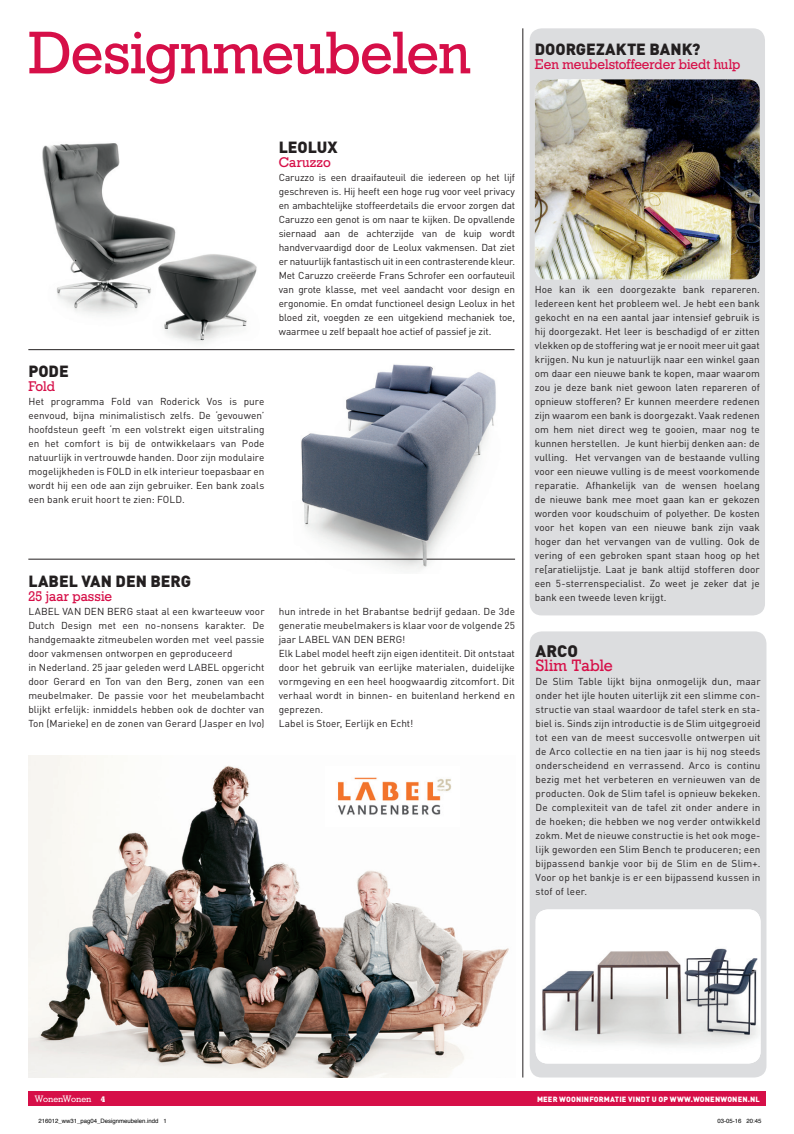
<style>
.page{position:relative;width:794px;height:1134px;background:#fff}
.page>*{position:absolute;margin:0;border:0;box-sizing:border-box;transform-origin:0 0}
.t1{font:60px "Geometric Slab 712 BT Medium A";letter-spacing:-.01em;color:#d60f48}
.t2{font:16.5px "Geometric Slab 712 BT Medium A";letter-spacing:-.01em;color:#d60f48}
.t3{font:900 16.5px "DIN";color:#231f20}
.t4{font:900 16px "DIN";color:#231f20}
.t5{font:14px "Geometric Slab 712 BT Medium A";color:#d60f48}
.t6{font:10px/14px "DIN";letter-spacing:.005em;color:#231f20;text-align:justify}
.t7{font:500 9px "Geometric Slab 703 BT";letter-spacing:-.005em;color:#fff}
.t8{font:900 7.5px "DIN";letter-spacing:.02em;color:#fff}
.t9{font:6px "Helvetica";color:#000}
.s1{font-family:"Geometric Slab 703 BT Xtra";font-weight:700;font-size:8px}
</style>
<div class="page">
<img style="left:42px;top:143px;width:215px;height:201px">
<hr style="left:28px;top:349px;width:486px;height:1px;background:#231f20">
<img style="left:279px;top:364px;width:236px;height:206px">
<div style="left:28px;top:1091px;width:737px;height:14px;background:#d60f48"></div>
<hr style="left:522px;top:28px;width:1px;height:1049px;background:#231f20">
<hr style="left:28px;top:559px;width:395px;height:1px;background:#231f20">
<div style="left:529px;top:28px;width:236px;height:587px;background:#dcdddf;border-radius:12px"></div>
<img style="left:535px;top:79px;width:225px;height:200px">
<div style="left:530px;top:631px;width:236px;height:446px;background:#dcdddf;border-radius:12px"></div>
<img style="left:535px;top:909px;width:225px;height:154px">
<img style="left:28px;top:755px;width:481px;height:322px">
<img style="left:325px;top:766px;width:134px;height:60px">
<hr style="left:426px;top:559px;width:89px;height:1px;background:#231f20">
<h1 class="t1" style="left:28px;top:16px;width:444px">Designmeubelen</h1>
<h3 class="t4" style="left:535px;top:39px;width:167px">DOORGEZAKTE BANK?</h3>
<h3 class="t5" style="left:535px;top:56px;width:207px">Een meubelstoffeerder biedt hulp</h3>
<h3 class="t4" style="left:28px;top:361px;width:42px">PODE</h3>
<h3 class="t5" style="left:28px;top:378px;width:28px">Fold</h3>
<p class="t6" style="left:28px;top:395px;width:238px">Het programma Fold van Roderick Vos is pure eenvoud, bijna minimalistisch zelfs. De ‘gevouwen’ hoofdsteun geeft ‘m een volstrekt eigen uitstraling en het comfort is bij de ontwikkelaars van Pode natuurlijk in vertrouwde handen. Door zijn modulaire mogelijkheden is FOLD in elk interieur toepasbaar en wordt hij een ode aan zijn gebruiker. Een bank zoals een bank eruit hoort te zien: FOLD.</p>
<h3 class="t4" style="left:279px;top:137px;width:60px">LEOLUX</h3>
<h3 class="t5" style="left:279px;top:154px;width:54px">Caruzzo</h3>
<p class="t6" style="left:279px;top:171px;width:238px">Caruzzo is een draaifauteuil die iedereen op het lijf geschreven is. Hij heeft een hoge rug voor veel privacy en ambachtelijke stoffeerdetails die ervoor zorgen dat Caruzzo een genot is om naar te kijken. De opvallende siernaad aan de achterzijde van de kuip wordt handvervaardigd door de Leolux vakmensen. Dat ziet er natuurlijk fantastisch uit in een contrasterende kleur.<br>Met Caruzzo creëerde Frans Schrofer een oorfauteuil van grote klasse, met veel aandacht voor design en ergonomie. En omdat functioneel design Leolux in het bloed zit, voegden ze een uitgekiend mechaniek toe, waarmee u zelf bepaalt hoe actief of passief je zit.</p>
<h3 class="t4" style="left:28px;top:571px;width:164px">LABEL VAN DEN BERG</h3>
<h3 class="t5" style="left:28px;top:588px;width:85px">25 jaar passie</h3>
<p class="t6" style="left:28px;top:605px;width:238px;text-align:left">LABEL VAN DEN BERG staat al een kwarteeuw voor Dutch Design met een no-nonsens karakter. De handgemaakte zitmeubelen worden met veel passie door vakmensen ontworpen en geproduceerd<br>in Nederland. 25 jaar geleden werd LABEL opgericht door Gerard en Ton van den Berg, zonen van een meubelmaker. De passie voor het meubelambacht blijkt erfelijk: inmiddels hebben ook de dochter van Ton (Marieke) en de zonen van Gerard (Jasper en Ivo)</p>
<p class="t6" style="left:279px;top:605px;width:238px;text-align:left">hun intrede in het Brabantse bedrijf gedaan. De 3de generatie meubelmakers is klaar voor de volgende 25 jaar LABEL VAN DEN BERG!<br>Elk Label model heeft zijn eigen identiteit. Dit ontstaat door het gebruik van eerlijke materialen, duidelijke vormgeving en een heel hoogwaardig zitcomfort. Dit verhaal wordt in binnen- en buitenland herkend en geprezen.<br>Label is Stoer, Eerlijk en Echt!</p>
<p class="t6" style="left:535px;top:283px;width:226px">Hoe kan ik een doorgezakte bank repareren.<br>Iedereen kent het probleem wel. Je hebt een bank gekocht en na een aantal jaar intensief gebruik is hij doorgezakt. Het leer is beschadigd of er zitten vlekken op de stoffering wat je er nooit meer uit gaat krijgen. Nu kun je natuurlijk naar een winkel gaan om daar een nieuwe bank te kopen, maar waarom zou je deze bank niet gewoon laten repareren of opnieuw stofferen? Er kunnen meerdere redenen zijn waarom een bank is doorgezakt. Vaak redenen om hem niet direct weg te gooien, maar nog te kunnen herstellen. Je kunt hierbij denken aan: de vulling. Het vervangen van de bestaande vulling voor een nieuwe vulling is de meest voorkomende reparatie. Afhankelijk van de wensen hoelang de nieuwe bank mee moet gaan kan er gekozen worden voor koudschuim of polyether. De kosten voor het kopen van een nieuwe bank zijn vaak hoger dan het vervangen van de vulling. Ook de vering of een gebroken spant staan hoog op het re[aratielijstje. Laat je bank altijd stofferen door een 5-sterrenspecialist. Zo weet je zeker dat je bank een tweede leven krijgt.</p>
<h2 class="t3" style="left:535px;top:640px;width:44px">ARCO</h2>
<h2 class="t2" style="left:535px;top:655px;width:79px">Slim Table</h2>
<p class="t6" style="left:535px;top:675px;width:226px">De Slim Table lijkt bijna onmogelijk dun, maar onder het ijle houten uiterlijk zit een slimme con&shy;structie van staal waardoor de tafel sterk en sta&shy;biel is. Sinds zijn introductie is de Slim uitgegroeid tot een van de meest succesvolle ontwerpen uit de Arco collectie en na tien jaar is hij nog steeds onderscheidend en verrassend. Arco is continu bezig met het verbeteren en vernieuwen van de producten. Ook de Slim tafel is opnieuw bekeken.<br>De complexiteit van de tafel zit onder andere in de hoeken; die hebben we nog verder ontwikkeld zokm. Met de nieuwe constructie is het ook moge&shy;lijk geworden een Slim Bench te produceren; een bijpassend bankje voor bij de Slim en de Slim+.<br>Voor op het bankje is er een bijpassend kussen in stof of leer.</p>
<p class="t7" style="left:35px;top:1093px;width:72px">WonenWonen <span class="s1">4</span></p>
<p class="t8" style="left:537px;top:1094px;width:224px">MEER WOONINFORMATIE VINDT U OP WWW.WONENWONEN.NL</p>
<p class="t9" style="left:38px;top:1116px;width:130px">216012_ww31_pag04_Designmeubelen.indd 1</p>
<p class="t9" style="left:717px;top:1116px;width:46px">03-05-16 20:45</p>
</div>
